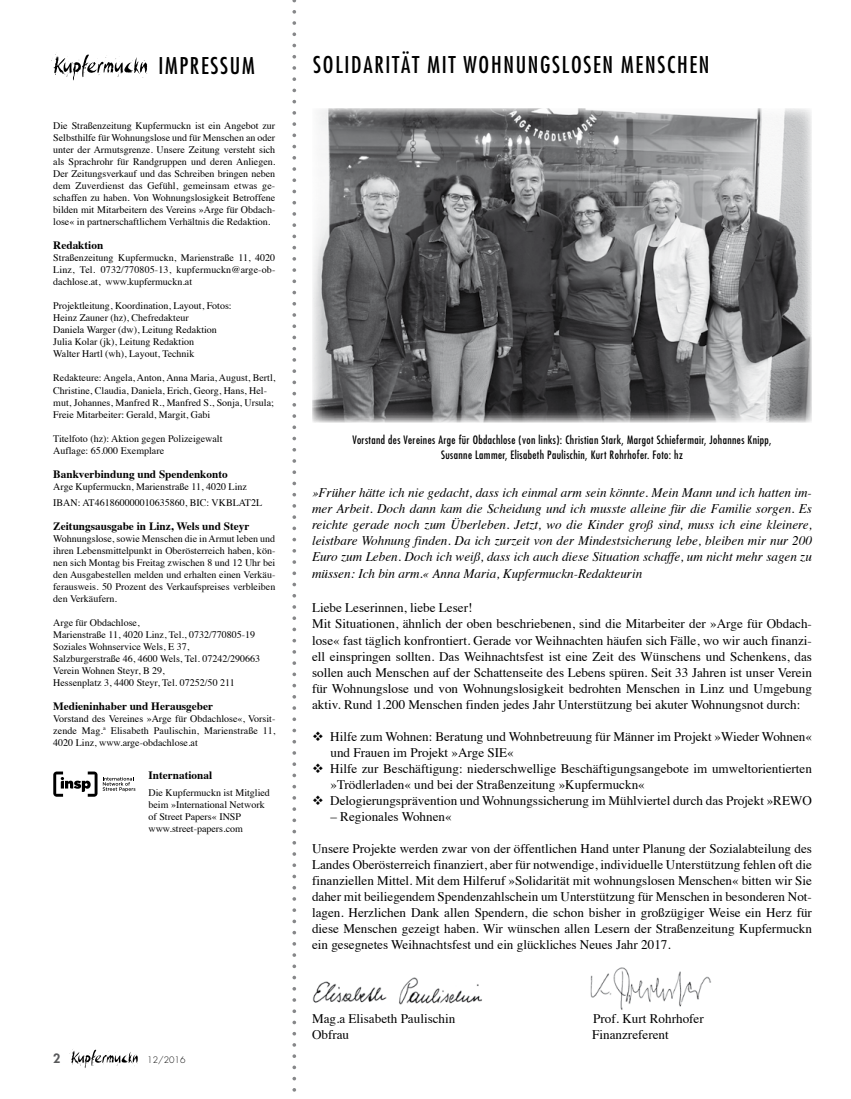
<style>
.page{position:relative;width:851px;height:1099px;background:#fff}
.page>*{position:absolute;margin:0;border:0;box-sizing:border-box;transform-origin:0 0}
.t1{font:condensed 22.5px "Futura";letter-spacing:.075em;color:#000}
.t2{font:13.12px/16px "Times";color:#000}
.t3{font:italic 13.12px/16px "Times";color:#000;text-align:justify}
.t4{font:800 12.5px "Futura";color:#57585a}
.t5{font:condensed 11.25px/15px "Futura";letter-spacing:.035em;color:#000;text-align:center}
.t6{font:700 11.25px "Times";color:#000}
.t7{font:10px/12px "Times";color:#000}
.t8{font:300 8.75px "Futura";color:#000}
</style>
<div class="page">
<svg style="left:69px;top:1049px;width:69px;height:19px"></svg>
<svg style="left:292px;top:0;width:4px;height:1092px"></svg>
<svg style="left:51px;top:54px;width:96px;height:26px"></svg>
<svg style="left:103px;top:777px;width:32px;height:14px"></svg>
<svg style="left:53px;top:771px;width:44px;height:25px"></svg>
<img style="left:312px;top:108px;width:499px;height:315px">
<img style="left:312px;top:977px;width:170px;height:28px">
<img style="left:590px;top:967px;width:121px;height:43px">
<h1 class="t1" style="left:158px;top:55px;width:98px">IMPRESSUM</h1>
<p class="t7" style="left:53px;top:120px;width:223px;text-align:justify">Die Straßenzeitung Kupfermuckn ist ein Angebot zur Selbsthilfe für Wohnungslose und für Menschen an oder unter der Armutsgrenze. Unsere Zeitung versteht sich als Sprachrohr für Randgruppen und deren Anliegen.<br>Der Zeitungsverkauf und das Schreiben bringen neben dem Zuverdienst das Gefühl, gemeinsam etwas ge&shy;schaffen zu haben. Von Wohnungslosigkeit Betroffene bilden mit Mitarbeitern des Vereins »Arge für Obdach&shy;lose« in partnerschaftlichem Verhältnis die Redaktion.</p>
<p class="t6" style="left:53px;top:241px;width:52px">Redaktion</p>
<p class="t7" style="left:53px;top:253px;width:223px;text-align:justify">Straßenzeitung Kupfermuckn, Marienstraße 11, 4020<br>Linz, Tel. 0732/770805-13, kupfermuckn@arge-ob&shy;dachlose.at, www.kupfermuckn.at</p>
<p class="t7" style="left:53px;top:301px;width:180px">Projektleitung, Koordination, Layout, Fotos:<br>Heinz Zauner (hz), Chefredakteur<br>Daniela Warger (dw), Leitung Redaktion Julia Kolar (jk), Leitung Redaktion<br>Walter Hartl (wh), Layout, Technik</p>
<p class="t7" style="left:53px;top:373px;width:223px">Redakteure: Angela, Anton, Anna Maria, August, Bertl, Christine, Claudia, Daniela, Erich, Georg, Hans, Hel&shy;mut, Johannes, Manfred R., Manfred S., Sonja, Ursula; Freie Mitarbeiter: Gerald, Margit, Gabi</p>
<p class="t7" style="left:53px;top:433px;width:171px">Titelfoto (hz): Aktion gegen Polizeigewalt<br>Auflage: 65.000 Exemplare</p>
<p class="t6" style="left:53px;top:469px;width:176px">Bankverbindung und Spendenkonto</p>
<p class="t7" style="left:53px;top:479px;width:210px;line-height:16px">Arge Kupfermuckn, Marienstraße 11, 4020 Linz<br>IBAN: AT461860000010635860, BIC: VKBLAT2L</p>
<p class="t6" style="left:53px;top:521px;width:198px">Zeitungsausgabe in Linz, Wels und Steyr</p>
<p class="t7" style="left:53px;top:533px;width:223px;text-align:justify">Wohnungslose, sowie Menschen die in Armut leben und ihren Lebensmittelpunkt in Oberösterreich haben, kön&shy;nen sich Montag bis Freitag zwischen 8 und 12 Uhr bei den Ausgabestellen melden und erhalten einen Verkäu&shy;ferausweis. 50 Prozent des Verkaufspreises verbleiben den Verkäufern.</p>
<p class="t7" style="left:53px;top:617px;width:208px">Arge für Obdachlose,<br>Marienstraße 11, 4020 Linz, Tel., 0732/770805-19<br>Soziales Wohnservice Wels, E 37,<br>Salzburgerstraße 46, 4600 Wels, Tel. 07242/290663<br>Verein Wohnen Steyr, B 29,<br>Hessenplatz 3, 4400 Steyr, Tel. 07252/50 211</p>
<p class="t6" style="left:53px;top:701px;width:161px">Medieninhaber und Herausgeber</p>
<p class="t7" style="left:53px;top:713px;width:223px;text-align:justify">Vorstand des Vereines »Arge für Obdachlose«, Vorsit&shy;zende Mag.<sup>a</sup> Elisabeth Paulischin, Marienstraße 11, 4020 Linz, www.arge-obdachlose.at</p>
<p class="t6" style="left:148px;top:771px;width:65px">International</p>
<p class="t7" style="left:148px;top:787px;width:123px">Die Kupfermuckn ist Mitglied beim »International Network of Street Papers« INSP www.street-papers.com</p>
<p class="t4" style="left:53px;top:1051px;width:9px">2</p>
<p class="t8" style="left:147px;top:1055px;width:40px">12/2016</p>
<h1 class="t1" style="left:313px;top:54px;width:397px">SOLIDARITÄT MIT WOHNUNGSLOSEN MENSCHEN</h1>
<p class="t5" style="left:352px;top:432px;width:420px">Vorstand des Vereines Arge für Obdachlose (von links): Christian Stark, Margot Schiefermair, Johannes Knipp,<br>Susanne Lammer, Elisabeth Paulischin, Kurt Rohrhofer. Foto: hz</p>
<p class="t3" style="left:312px;top:486px;width:501px">»Früher hätte ich nie gedacht, dass ich einmal arm sein könnte. Mein Mann und ich hatten im&shy;mer Arbeit. Doch dann kam die Scheidung und ich musste alleine für die Familie sorgen. Es reichte gerade noch zum Überleben. Jetzt, wo die Kinder groß sind, muss ich eine kleinere, leistbare Wohnung finden. Da ich zurzeit von der Mindestsicherung lebe, bleiben mir nur 200<br>Euro zum Leben. Doch ich weiß, dass ich auch diese Situation schaffe, um nicht mehr sagen zu müssen: Ich bin arm.« Anna Maria, Kupfermuckn-Redakteurin</p>
<p class="t2" style="left:312px;top:601px;width:501px">Liebe Leserinnen, liebe Leser!<br>Mit Situationen, ähnlich der oben beschriebenen, sind die Mitarbeiter der »Arge für Obdach&shy;lose« fast täglich konfrontiert. Gerade vor Weihnachten häufen sich Fälle, wo wir auch finanzi&shy;ell einspringen sollten. Das Weihnachtsfest ist eine Zeit des Wünschens und Schenkens, das sollen auch Menschen auf der Schattenseite des Lebens spüren. Seit 33 Jahren ist unser Verein für Wohnungslose und von Wohnungslosigkeit bedrohten Menschen in Linz und Umgebung aktiv. Rund 1.200 Menschen finden jedes Jahr Unterstützung bei akuter Wohnungsnot durch:</p>
<h2 class="t2" style="left:330px;top:729px;width:483px;text-indent:-18px">❖ Hilfe zum Wohnen: Beratung und Wohnbetreuung für Männer im Projekt »Wieder Wohnen« und Frauen im Projekt »Arge SIE«</h2>
<h2 class="t2" style="left:330px;top:761px;width:483px;text-indent:-18px">❖ Hilfe zur Beschäftigung: niederschwellige Beschäftigungsangebote im umweltorientierten »Trödlerladen« und bei der Straßenzeitung »Kupfermuckn«</h2>
<h2 class="t2" style="left:312px;top:794px;width:501px">❖ Delogierungsprävention und Wohnungssicherung im Mühlviertel durch das Projekt »REWO</h2>
<h2 class="t2" style="left:330px;top:810px;width:123px">– Regionales Wohnen«</h2>
<p class="t2" style="left:312px;top:842px;width:501px;text-align:justify">Unsere Projekte werden zwar von der öffentlichen Hand unter Planung der Sozialabteilung des Landes Oberösterreich finanziert, aber für notwendige, individuelle Unterstützung fehlen oft die finanziellen Mittel. Mit dem Hilferuf »Solidarität mit wohnungslosen Menschen« bitten wir Sie daher mit beiliegendem Spendenzahlschein um Unterstützung für Menschen in besonderen Not&shy;lagen. Herzlichen Dank allen Spendern, die schon bisher in großzügiger Weise ein Herz für diese Menschen gezeigt haben. Wir wünschen allen Lesern der Straßenzeitung Kupfermuckn ein gesegnetes Weihnachtsfest und ein glückliches Neues Jahr 2017.</p>
<h2 class="t2" style="left:312px;top:1011px;width:145px">Mag.a Elisabeth Paulischin</h2>
<h2 class="t2" style="left:593px;top:1011px;width:112px">Prof. Kurt Rohrhofer</h2>
<h2 class="t2" style="left:312px;top:1027px;width:39px">Obfrau</h2>
<h2 class="t2" style="left:592px;top:1027px;width:78px">Finanzreferent</h2>
</div>
